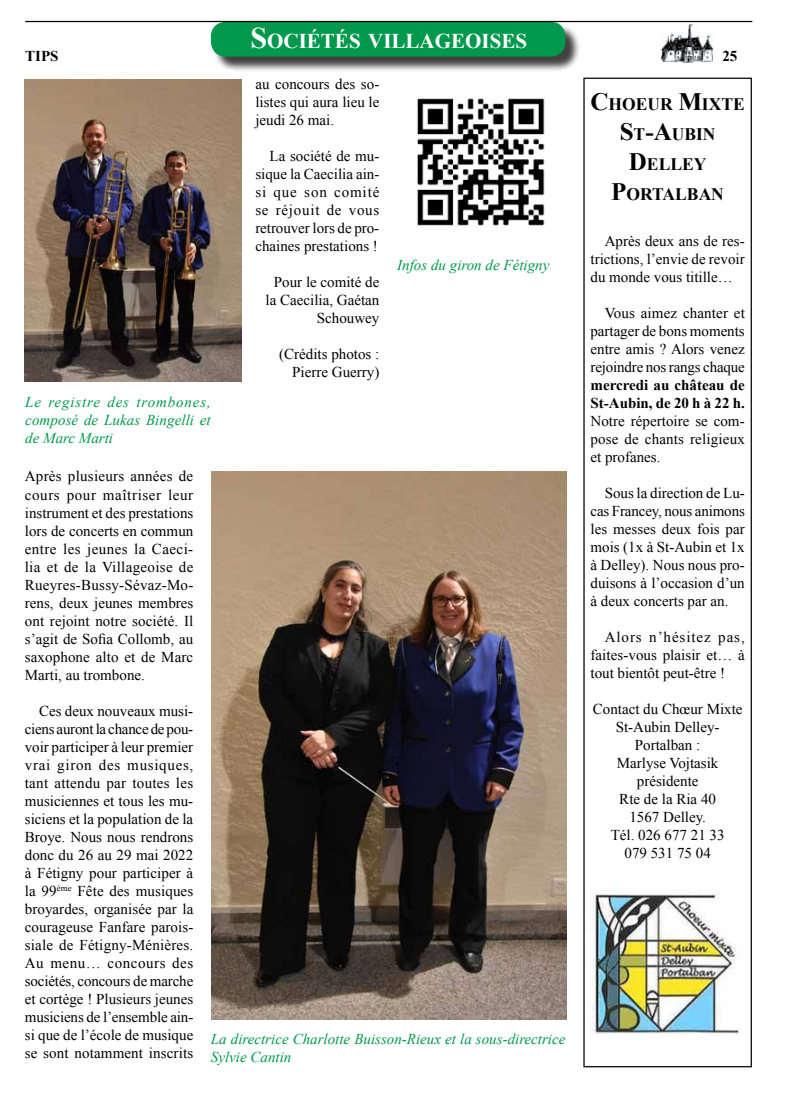
<style>
.page{position:relative;width:798px;height:1117px;background:#fff}
.page>*{position:absolute;margin:0;border:0;box-sizing:border-box;transform-origin:0 0}
.t1{font:700 21px "Times New Roman";color:#fff}
.t2{font:700 17.5px/30px "Times New Roman";color:#000;text-align:center}
.t3{font:15px/18px "Times New Roman";color:#000;text-align:justify}
.t4{font:italic 15px/18px "Times New Roman";color:#00984c}
.t5{font:700 15px/18px "Times New Roman";color:#000}
.s1{font-size:30px}
.s2{font-size:25px}
</style>
<div class="page">
<div style="left:213px;top:24px;width:368px;height:48px;background:#000;opacity:.75"></div>
<div style="left:211px;top:22px;width:354px;height:35px;background:#00984c;border-radius:15px"></div>
<img style="left:661px;top:25px;width:51px;height:37px">
<hr style="left:25px;top:21px;width:727px;height:1px;background:#000">
<img style="left:417px;top:98px;width:128px;height:128px">
<img style="left:24px;top:79px;width:217px;height:303px">
<img style="left:211px;top:471px;width:355px;height:548px">
<img style="left:590px;top:888px;width:151px;height:146px">
<h1 class="t1" style="left:250px;top:26px;width:276px"><span class="s1">S</span>OCIÉTÉS VILLAGEOISES</h1>
<p class="t5" style="left:25px;top:47px;width:35px">TIPS</p>
<p class="t5" style="left:722px;top:46px;width:16px">25</p>
<p class="t4" style="left:25px;top:392px;width:187px;text-align:justify">Le registre des trombones, composé de Lukas Bingelli et de Marc Marti</p>
<p class="t3" style="left:255px;top:75px;width:125px">au concours des so&shy;listes qui aura lieu le jeudi 26 mai.</p>
<p class="t3" style="left:255px;top:147px;width:125px;text-indent:14px">La société de mu&shy;sique la Caecilia ain&shy;si que son comité se réjouit de vous retrouver lors de pro&shy;chaines prestations !</p>
<p class="t3" style="left:265px;top:273px;width:115px;text-align:right">Pour le comité de la Caecilia, Gaétan<br>Schouwey</p>
<p class="t3" style="left:279px;top:345px;width:102px;text-align:right">(Crédits photos :<br>Pierre Guerry)</p>
<p class="t4" style="left:397px;top:256px;width:153px">Infos du giron de Fétigny</p>
<p class="t3" style="left:25px;top:467px;width:170px">Après plusieurs années de cours pour maîtriser leur instrument et des prestations lors de concerts en commun entre les jeunes la Caeci&shy;lia et de la Villageoise de Rueyres-Bussy-Sévaz-Mo&shy;rens, deux jeunes membres ont rejoint notre société. Il s’agit de Sofia Collomb, au saxophone alto et de Marc Marti, au trombone.</p>
<p class="t3" style="left:25px;top:701px;width:170px;text-indent:14px">Ces deux nouveaux musi&shy;ciens auront la chance de pou&shy;voir participer à leur premier vrai giron des musiques, tant attendu par toutes les musiciennes et tous les mu&shy;siciens et la population de la Broye. Nous nous rendrons donc du 26 au 29 mai 2022 à Fétigny pour participer à la 99<sup>ème</sup> Fête des musiques broyardes, organisée par la courageuse Fanfare parois&shy;siale de Fétigny-Ménières.<br>Au menu… concours des sociétés, concours de marche et cortège ! Plusieurs jeunes musiciens de l’ensemble ain&shy;si que de l’école de musique se sont notamment inscrits</p>
<p class="t4" style="left:211px;top:1029px;width:356px">La directrice Charlotte Buisson-Rieux et la sous-directrice<br>Sylvie Cantin</p>
<p class="t2" style="left:590px;top:88px;width:156px"><span class="s2">C</span>HOEUR <span class="s2">M</span>IXTE<br><span class="s2">S</span>T<span class="s2">-A</span>UBIN<br><span class="s2">D</span>ELLEY<br><span class="s2">P</span>ORTALBAN</p>
<p class="t3" style="left:590px;top:231px;width:156px;text-indent:14px">Après deux ans de res&shy;trictions, l’envie de revoir du monde vous titille…</p>
<p class="t3" style="left:590px;top:303px;width:156px;text-indent:14px">Vous aimez chanter et partager de bons moments entre amis ? Alors venez rejoindre nos rangs chaque</p>
<p class="t5" style="left:590px;top:375px;width:156px">mercredi au château de<br>St-Aubin, de 20 h à 22 h.</p>
<p class="t3" style="left:590px;top:411px;width:156px">Notre répertoire se com&shy;pose de chants religieux et profanes.</p>
<p class="t3" style="left:590px;top:483px;width:156px;text-indent:14px">Sous la direction de Lu&shy;cas Francey, nous animons les messes deux fois par mois (1x à St-Aubin et 1x à Delley). Nous nous pro&shy;duisons à l’occasion d’un à deux concerts par an.</p>
<p class="t3" style="left:590px;top:627px;width:156px;text-indent:14px">Alors n’hésitez pas, faites-vous plaisir et… à tout bientôt peut-être !</p>
<p class="t3" style="left:592px;top:699px;width:151px;text-align:center">Contact du Chœur Mixte<br>St-Aubin Delley-<br>Portalban :<br>Marlyse Vojtasik présidente<br>Rte de la Ria 40<br>1567 Delley.<br>Tél. 026 677 21 33<br>079 531 75 04</p>
</div>
